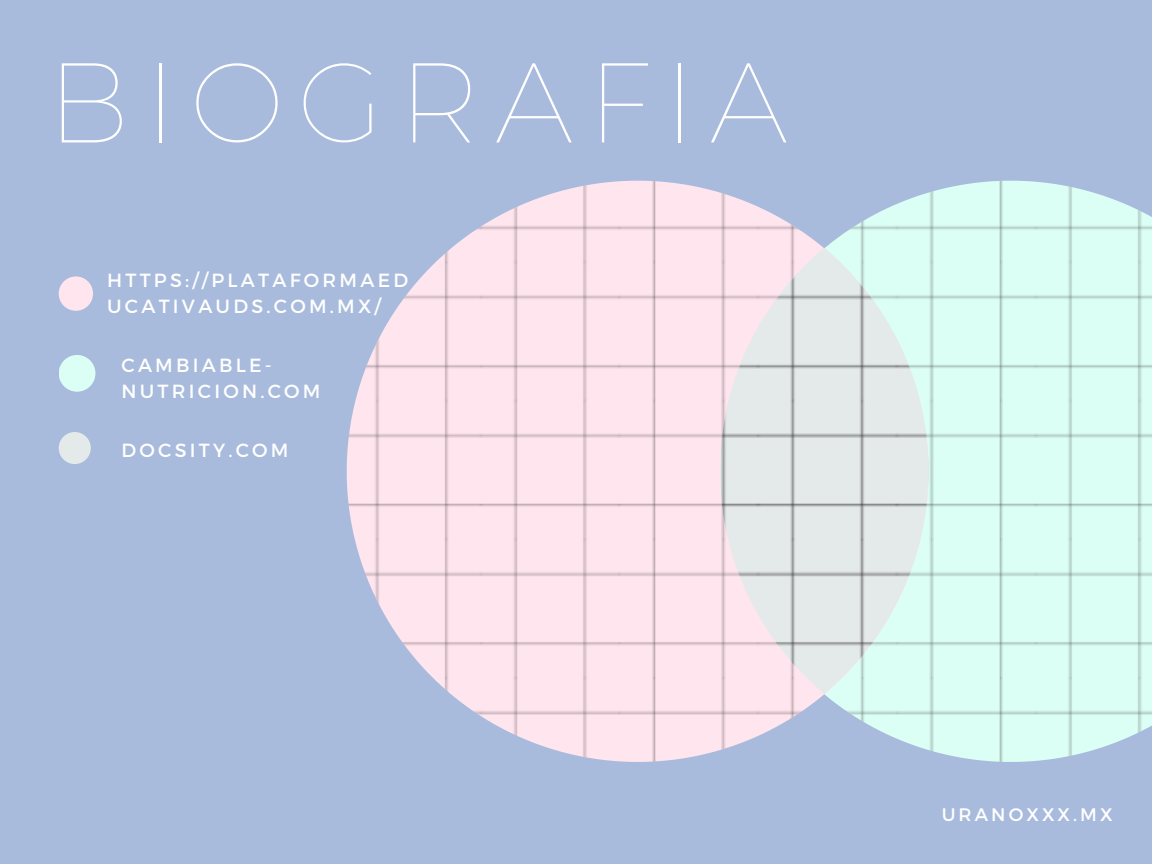
<style>
.page{position:relative;width:1152px;height:864px;background:#a9bbdc}
.page>*{position:absolute;margin:0;border:0;box-sizing:border-box;transform-origin:0 0}
.t1{font:100 113.25px "Montserrat";letter-spacing:.13em;color:#fff}
.t2{font:19.05px/25.8px "Montserrat";letter-spacing:.17em;color:#fff}
.t3{font:18.15px "Montserrat";letter-spacing:.17em;color:#fff}
</style>
<div class="page">
<svg style="left:59px;top:276px;width:34px;height:35px"></svg>
<svg style="left:59px;top:355px;width:36px;height:37px"></svg>
<svg style="left:59px;top:432px;width:32px;height:32px"></svg>
<svg style="left:929px;top:181px;width:223px;height:581px;background:#d7f8f0"></svg>
<svg style="left:347px;top:181px;width:582px;height:581px;fill:#fee5ee"></svg>
<p class="t1" style="left:47px;top:29px;width:742px">BIOGRAFIA</p>
<p class="t2" style="left:107px;top:266px;width:303px">HTTPS://PLATAFORMAED<br>UCATIVAUDS.COM.MX/</p>
<p class="t2" style="left:122px;top:352px;width:200px">CAMBIABLE-<br>NUTRICION.COM</p>
<p class="t2" style="left:122px;top:437px;width:169px">DOCSITY.COM</p>
<p class="t3" style="left:942px;top:803px;width:172px">URANOXXX.MX</p>
</div>
